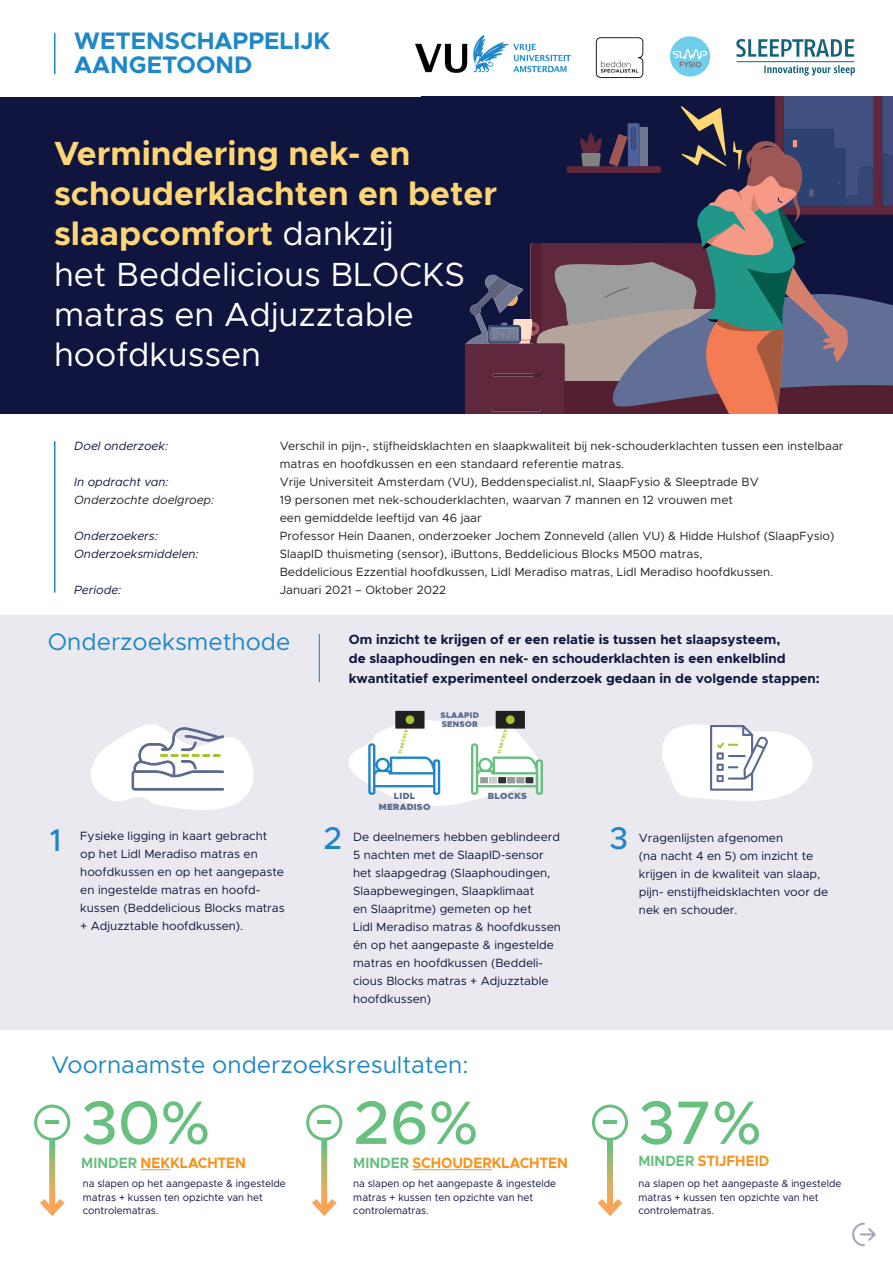
<style>
.page{position:relative;width:893px;height:1263px;background:#fff}
.page>*{position:absolute;margin:0;border:0;box-sizing:border-box;transform-origin:0 0}
.t1{font:500 61.5px "Metropolis";color:#67c07e}
.t2{font:51.6px "Metropolis";color:#67c07e}
.t3{font:33.6px/40.3px "Metropolis";color:#fff}
.t4{font:500 31.5px "Metropolis";color:#1e87c8}
.t5{font:24px "Metropolis";color:#1e87c8}
.t6{font:700 24px/24px "Metropolis";color:#1e87c8}
.t7{font:700 15px "Metropolis";color:#f7931d;scale:.93 1}
.t8{font:700 13.5px/19.5px "Metropolis";color:#0f153e}
.t9{font:12px/18px "Metropolis";color:#231f20}
.t10{font:12px/18px "Metropolis";color:#0f153e}
.t11{font:italic 12px "Metropolis";color:#0f153e}
.t12{font:italic 12px "Metropolis";color:#231f20}
.t13{font:10.5px/13.5px "Metropolis";color:#0f153e;scale:.96 1}
.t14{font:900 9px "Metropolis";letter-spacing:.03em;color:#5a688e}
.t15{font:900 8.25px/9px "Metropolis";letter-spacing:.03em;color:#5a688e}
.t16{font:900 4.5px "Metropolis";color:#a5c431}
.s1{font-weight:700;color:#fed675}
.s2{color:#67c07e}
</style>
<div class="page">
<div style="left:0;top:615px;width:893px;height:415px;background:#e9e9ef"></div>
<svg style="left:464px;top:97px;width:429px;height:317px"></svg>
<div style="left:0;top:97px;width:464px;height:317px;background:#0f153e"></div>
<div style="left:471px;top:97px;width:70px;height:117px;background:#0f153e"></div>
<svg style="left:91px;top:724px;width:163px;height:86px"></svg>
<svg style="left:662px;top:724px;width:150px;height:77px"></svg>
<hr style="left:54px;top:441px;width:2px;height:152px;background:#1e87c8">
<hr style="left:54px;top:33px;width:2px;height:41px;background:#1e87c8">
<hr style="left:319px;top:634px;width:1px;height:48px;background:#1e87c8">
<svg style="left:141px;top:1169px;width:29px;height:1px"></svg>
<hr style="left:413px;top:1169px;width:79px;height:1px;background:#f7931d">
<svg style="left:49px;top:1141px;width:6px;height:51px"></svg>
<svg style="left:40px;top:1192px;width:25px;height:24px"></svg>
<div style="left:34px;top:1104px;width:36px;height:37px;border:3px solid #67c07e;border-radius:50%"></div>
<svg style="left:321px;top:1141px;width:6px;height:51px"></svg>
<svg style="left:312px;top:1192px;width:25px;height:24px"></svg>
<div style="left:306px;top:1104px;width:36px;height:37px;border:3px solid #67c07e;border-radius:50%"></div>
<svg style="left:607px;top:1141px;width:6px;height:51px"></svg>
<svg style="left:598px;top:1192px;width:24px;height:24px"></svg>
<div style="left:592px;top:1104px;width:36px;height:37px;border:3px solid #67c07e;border-radius:50%"></div>
<img style="left:415px;top:35px;width:156px;height:38px">
<svg style="left:596px;top:37px;width:47px;height:41px"></svg>
<svg style="left:736px;top:39px;width:118px;height:18px"></svg>
<div style="left:670px;top:36px;width:40px;height:41px;background:#6eceeb;border-radius:50%"></div>
<svg style="left:673px;top:49px;width:34px;height:18px"></svg>
<svg style="left:764px;top:65px;width:91px;height:11px"></svg>
<hr style="left:737px;top:61px;width:117px;height:1px;background:#13627a">
<svg style="left:852px;top:1222px;width:24px;height:25px"></svg>
<svg style="left:348px;top:717px;width:195px;height:89px"></svg>
<div style="left:396px;top:712px;width:27px;height:15px;background:#231f20"></div>
<div style="left:395px;top:711px;width:30px;height:18px;border:2px solid #231f20"></div>
<div style="left:406px;top:715px;width:8px;height:9px;background:#a5c431;border-radius:50%"></div>
<div style="left:497px;top:712px;width:27px;height:15px;background:#231f20"></div>
<div style="left:496px;top:711px;width:29px;height:18px;border:2px solid #231f20"></div>
<div style="left:506px;top:715px;width:9px;height:9px;background:#a5c431;border-radius:50%"></div>
<div style="left:526px;top:777px;width:7px;height:6px;background:#313235"></div>
<div style="left:517px;top:777px;width:7px;height:6px;background:#9b9a9e"></div>
<div style="left:507px;top:777px;width:8px;height:6px;background:#9b9a9e"></div>
<div style="left:498px;top:777px;width:8px;height:6px;background:#313235"></div>
<div style="left:489px;top:777px;width:8px;height:6px;background:#cdcfd0"></div>
<div style="left:480px;top:777px;width:8px;height:6px;background:#9b9a9e"></div>
<h3 class="t6" style="left:74px;top:29px;width:258px">WETENSCHAPPELIJK<br>AANGETOOND</h3>
<h3 class="t3" style="left:54px;top:133px;width:445px"><span class="s1">Vermindering nek- en schouderklachten en beter slaapcomfort</span> dankzij<br>het Beddelicious BLOCKS matras en Adjuzztable hoofdkussen</h3>
<p class="t11" style="left:74px;top:438px;width:95px">Doel onderzoek:</p>
<p class="t9" style="left:280px;top:436px;width:565px">Verschil in pijn-, stijfheidsklachten en slaapkwaliteit bij nek-schouderklachten tussen een instelbaar matras en hoofdkussen en een standaard referentie matras.</p>
<p class="t11" style="left:74px;top:474px;width:96px">In opdracht van:</p>
<p class="t9" style="left:280px;top:472px;width:481px">Vrije Universiteit Amsterdam (VU), Beddenspecialist.nl, SlaapFysio &amp; Sleeptrade BV</p>
<p class="t12" style="left:74px;top:492px;width:141px">Onderzochte doelgroep:</p>
<p class="t9" style="left:280px;top:490px;width:455px">19 personen met nek-schouderklachten, waarvan 7 mannen en 12 vrouwen met een gemiddelde leeftijd van 46 jaar</p>
<p class="t11" style="left:74px;top:528px;width:85px">Onderzoekers:</p>
<p class="t9" style="left:280px;top:526px;width:556px">Professor Hein Daanen, onderzoeker Jochem Zonneveld (allen VU) &amp; Hidde Hulshof (SlaapFysio)</p>
<p class="t11" style="left:74px;top:546px;width:126px">Onderzoeksmiddelen:</p>
<p class="t9" style="left:280px;top:544px;width:495px">SlaapID thuismeting (sensor), iButtons, Beddelicious Blocks M500 matras,<br>Beddelicious Ezzential hoofdkussen, Lidl Meradiso matras, Lidl Meradiso hoofdkussen.</p>
<p class="t11" style="left:74px;top:582px;width:49px">Periode:</p>
<p class="t9" style="left:280px;top:580px;width:168px">Januari 2021 – Oktober 2022</p>
<p class="t8" style="left:349px;top:629px;width:472px">Om inzicht te krijgen of er een relatie is tussen het slaapsysteem,<br>de slaaphoudingen en nek- en schouderklachten is een enkelblind kwantitatief experimenteel onderzoek gedaan in de volgende stappen:</p>
<h3 class="t5" style="left:48px;top:627px;width:244px">Onderzoeksmethode</h3>
<p class="t15" style="left:441px;top:711px;width:40px">SLAAPID<br>SENSOR</p>
<p class="t16" style="left:397px;top:753px;width:26px;rotate:-74deg">11001010</p>
<p class="t14" style="left:394px;top:790px;width:23px">LIDL</p>
<p class="t14" style="left:488px;top:790px;width:41px">BLOCKS</p>
<p class="t14" style="left:379px;top:801px;width:53px">MERADISO</p>
<p class="t16" style="left:496px;top:753px;width:26px;rotate:-74deg">11001010</p>
<h3 class="t4" style="left:324px;top:818px;width:20px">2</h3>
<h3 class="t4" style="left:609px;top:818px;width:20px">3</h3>
<h3 class="t4" style="left:50px;top:820px;width:13px">1</h3>
<p class="t10" style="left:639px;top:829px;width:191px">Vragenlijsten afgenomen<br>(na nacht 4 en 5) om inzicht te krijgen in de kwaliteit van slaap, pijn- enstijfheidsklachten voor de nek en schouder.</p>
<p class="t10" style="left:80px;top:827px;width:206px">Fysieke ligging in kaart gebracht op het Lidl Meradiso matras en hoofdkussen en op het aangepaste en ingestelde matras en hoofd&shy;kussen (Beddelicious Blocks matras + Adjuzztable hoofdkussen).</p>
<p class="t10" style="left:353px;top:828px;width:209px">De deelnemers hebben geblindeerd<br>5 nachten met de SlaapID-sensor het slaapgedrag (Slaaphoudingen,<br>Slaapbewegingen, Slaapklimaat<br>en Slaapritme) gemeten op het<br>Lidl Meradiso matras &amp; hoofdkussen én op het aangepaste &amp; ingestelde matras en hoofdkussen (Beddeli&shy;cious Blocks matras + Adjuzztable hoofdkussen)</p>
<h3 class="t5" style="left:51px;top:1050px;width:419px">Voornaamste onderzoeksresultaten:</h3>
<h1 class="t1" style="left:81px;top:1084px;width:131px">30%</h1>
<p class="t7" style="left:81px;top:1153px;width:179px"><span class="s2">MINDER</span> NEKKLACHTEN</p>
<p class="t7" style="left:353px;top:1153px;width:232px"><span class="s2">MINDER</span> SCHOUDERKLACHTEN</p>
<h1 class="t1" style="left:353px;top:1084px;width:127px">26%</h1>
<h2 class="t2" style="left:42px;top:1086px;width:21px">-</h2>
<h2 class="t2" style="left:314px;top:1086px;width:21px">-</h2>
<h2 class="t2" style="left:600px;top:1086px;width:21px">-</h2>
<h1 class="t1" style="left:638px;top:1084px;width:125px">37%</h1>
<p class="t7" style="left:638px;top:1151px;width:142px"><span class="s2">MINDER</span> STIJFHEID</p>
<p class="t13" style="left:83px;top:1177px;width:213px">na slapen op het aangepaste &amp; ingestelde matras + kussen ten opzichte van het controlematras.</p>
<p class="t13" style="left:353px;top:1177px;width:213px">na slapen op het aangepaste &amp; ingestelde matras + kussen ten opzichte van het controlematras.</p>
<p class="t13" style="left:638px;top:1177px;width:213px">na slapen op het aangepaste &amp; ingestelde matras + kussen ten opzichte van het controlematras.</p>
</div>
